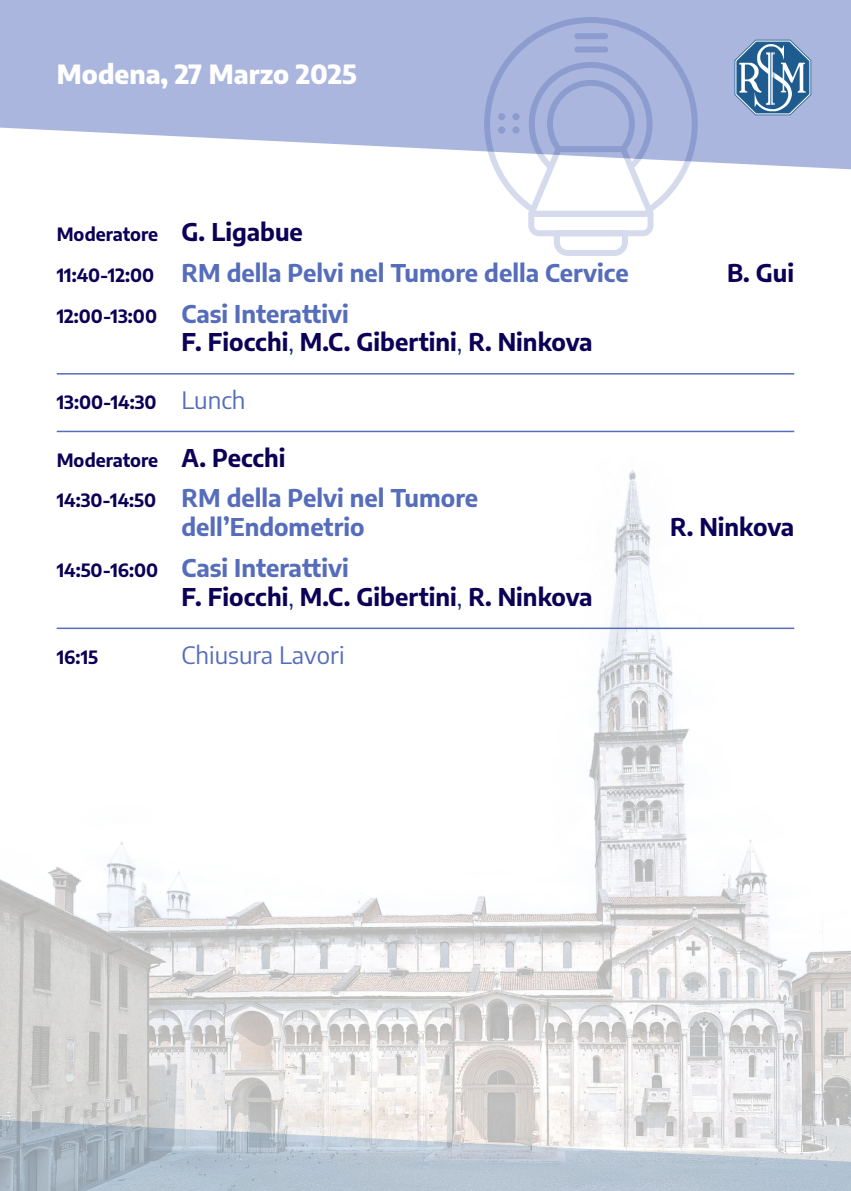
<style>
.page{position:relative;width:851px;height:1191px;background:#fff}
.page>*{position:absolute;margin:0;border:0;box-sizing:border-box;transform-origin:0 0}
.t1{font:800 26px "Encode Sans";color:#fff}
.t2{font:700 24px/28.8px "Encode Sans";color:#0c0056}
.t3{font:700 24px/28.8px "Encode Sans";color:#556dba;text-align:center}
.t4{font:24px "Encode Sans";color:#556dba}
.t5{font:700 18px "Encode Sans";color:#0c0056}
.s1{font-size:24px}
.s2{font-size:18px;color:#0c0056}
.s3{font-size:18px}
.s4{color:#556dba}
.s5{font-weight:400;color:#05287f}
.s6{font-weight:400;font-size:24px;color:#556dba}
</style>
<div class="page">
<img style="left:0;top:470px;width:850px;height:607px">
<svg style="left:0;top:0;width:850px;height:169px;background:#b5c0e1"></svg>
<svg style="left:0;top:1077px;width:850px;height:114px;background:#cdd2d8"></svg>
<svg style="left:734px;top:40px;width:77px;height:75px;background:#6a91b6"></svg>
<hr style="left:57px;top:373px;width:737px;height:1px;background:#556dba">
<hr style="left:57px;top:431px;width:737px;height:1px;background:#556dba">
<hr style="left:57px;top:627px;width:737px;height:2px;background:#556dba">
<svg style="left:484px;top:17px;width:213px;height:196px;fill:#aab6dd"></svg>
<svg style="left:528px;top:62px;width:125px;height:194px"></svg>
<div style="left:574px;top:33px;width:34px;height:6px;background:#8d9cce;border-radius:3px"></div>
<div style="left:574px;top:46px;width:34px;height:6px;background:#8d9cce;border-radius:3px"></div>
<div style="left:498px;top:113px;width:7px;height:7px;background:#8d9cce;border-radius:50%"></div>
<div style="left:512px;top:113px;width:7px;height:7px;background:#8d9cce;border-radius:50%"></div>
<div style="left:498px;top:126px;width:7px;height:8px;background:#8d9cce;border-radius:50%"></div>
<svg style="left:512px;top:126px;width:7px;height:8px"></svg>
<p class="t1" style="left:57px;top:53px;width:301px">Modena, 27 Marzo 2025</p>
<p class="t5" style="left:57px;top:221px;width:248px">Moderatore <span class="s1">G. Ligabue</span></p>
<p class="t3" style="left:57px;top:257px;width:573px"><span class="s2">11:40-12:00</span> RM della Pelvi nel Tumore della Cervice</p>
<p class="t2" style="left:727px;top:257px;width:69px">B. Gui</p>
<p class="t2" style="left:181px;top:298px;width:412px;text-indent:-125px"><span class="s3">12:00-13:00</span> <span class="s4">Casi Interattivi<br></span>F. Fiocchi<span class="s5">,</span> M.C. Gibertini<span class="s5">,</span> R. Ninkova</p>
<p class="t5" style="left:57px;top:389px;width:190px">13:00-14:30 <span class="s6">Lunch</span></p>
<p class="t5" style="left:57px;top:446px;width:230px">Moderatore <span class="s1">A. Pecchi</span></p>
<p class="t3" style="left:57px;top:482px;width:423px"><span class="s2">14:30-14:50</span> RM della Pelvi nel Tumore dell’Endometrio</p>
<p class="t2" style="left:670px;top:511px;width:126px">R. Ninkova</p>
<p class="t2" style="left:181px;top:552px;width:412px;text-indent:-125px"><span class="s3">14:50-16:00</span> <span class="s4">Casi Interattivi<br></span>F. Fiocchi<span class="s5">,</span> M.C. Gibertini<span class="s5">,</span> R. Ninkova</p>
<p class="t5" style="left:57px;top:643px;width:43px">16:15</p>
<p class="t4" style="left:181px;top:638px;width:164px">Chiusura Lavori</p>
</div>
